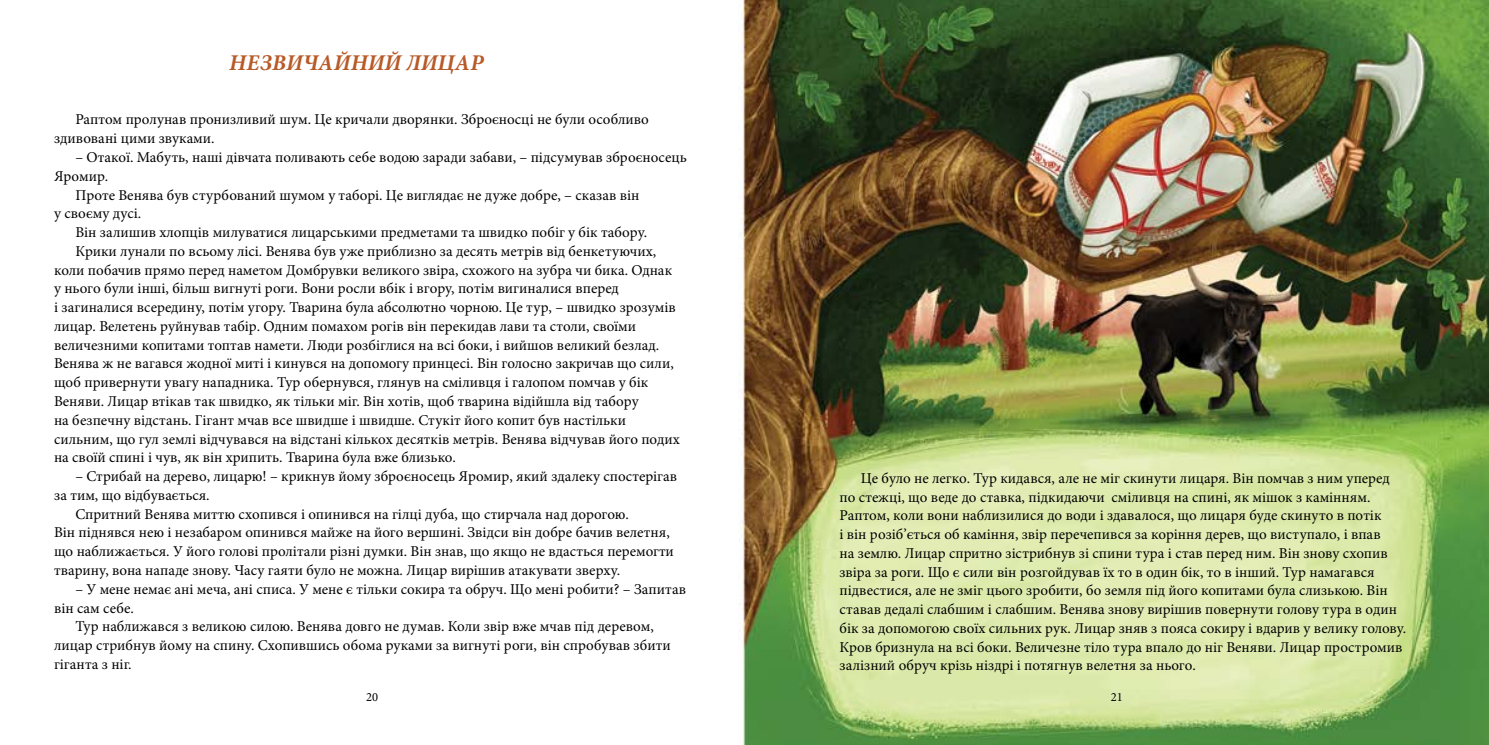
<style>
.page{position:relative;width:1489px;height:745px;background:#fff}
.page>*{position:absolute;margin:0;border:0;box-sizing:border-box;transform-origin:0 0}
.t1{font:italic 700 22.5px "Minion Pro";color:#b75a27}
.t2{font:15px/18.8px "Minion Pro";color:#000}
.t3{font:12.5px "Minion Pro";color:#000}
</style>
<div class="page">
<img style="left:739px;top:0;width:749px;height:744px">
<h1 class="t1" style="left:229px;top:46px;width:108px">НЕЗВИЧАЙН</h1>
<h1 class="t1" style="left:368px;top:46px;width:117px">ИЙ ЛИЦАР</h1>
<p class="t2" style="left:54px;top:110px;width:596px;text-indent:21px">Раптом пролунав пронизливий шум. Це кричали дворянки. Зброєносці не були особливо здивовані цими звуками.</p>
<p class="t2" style="left:75px;top:148px;width:613px">– Отакої. Мабуть, наші дівчата поливають себе водою заради забави, – підсумував зброєносець</p>
<p class="t2" style="left:54px;top:166px;width:56px">Яромир.</p>
<p class="t2" style="left:75px;top:185px;width:565px">Проте Венява був стурбований шумом у таборі. Це виглядає не дуже добре, – сказав він</p>
<p class="t2" style="left:54px;top:204px;width:89px">у своєму дусі.</p>
<p class="t2" style="left:75px;top:223px;width:573px">Він залишив хлопців милуватися лицарськими предметами та швидко побіг у бік табору.</p>
<p class="t2" style="left:75px;top:241px;width:582px">Крики лунали по всьому лісі. Венява був уже приблизно за десять метрів від бенкетуючих,</p>
<p class="t2" style="left:54px;top:260px;width:619px">коли побачив прямо перед наметом Домбрувки великого звіра, схожого на зубра чи бика. Однак</p>
<p class="t2" style="left:54px;top:279px;width:566px">у нього були інші, більш вигнуті роги. Вони росли вбік і вгору, потім вигиналися вперед</p>
<p class="t2" style="left:54px;top:298px;width:623px">і загиналися всередину, потім угору. Тварина була абсолютно чорною. Це тур, – швидко зрозумів</p>
<p class="t2" style="left:54px;top:316px;width:583px">лицар. Велетень руйнував табір. Одним помахом рогів він перекидав лави та столи, своїми</p>
<p class="t2" style="left:54px;top:335px;width:606px">величезними копитами топтав намети. Люди розбіглися на всі боки, і вийшов великий безлад.</p>
<p class="t2" style="left:54px;top:354px;width:621px">Венява ж не вагався жодної миті і кинувся на допомогу принцесі. Він голосно закричав що сили,</p>
<p class="t2" style="left:54px;top:373px;width:595px">щоб привернути увагу нападника. Тур обернувся, глянув на сміливця і галопом помчав у бік</p>
<p class="t2" style="left:54px;top:391px;width:586px">Веняви. Лицар втікав так швидко, як тільки міг. Він хотів, щоб тварина відійшла від табору</p>
<p class="t2" style="left:54px;top:410px;width:573px">на безпечну відстань. Гігант мчав все швидше і швидше. Стукіт його копит був настільки</p>
<p class="t2" style="left:54px;top:429px;width:627px">сильним, що гул землі відчувався на відстані кількох десятків метрів. Венява відчував його подих</p>
<p class="t2" style="left:54px;top:448px;width:403px">на своїй спині і чув, як він хрипить. Тварина була вже близько.</p>
<p class="t2" style="left:75px;top:466px;width:603px">– Стрибай на дерево, лицарю! – крикнув йому зброєносець Яромир, який здалеку спостерігав</p>
<p class="t2" style="left:54px;top:485px;width:157px">за тим, що відбувається.</p>
<p class="t2" style="left:75px;top:504px;width:555px">Спритний Венява миттю схопився і опинився на гілці дуба, що стирчала над дорогою.</p>
<p class="t2" style="left:54px;top:523px;width:617px">Він піднявся нею і незабаром опинився майже на його вершині. Звідси він добре бачив велетня,</p>
<p class="t2" style="left:54px;top:541px;width:621px">що наближається. У його голові пролітали різні думки. Він знав, що якщо не вдасться перемогти</p>
<p class="t2" style="left:54px;top:560px;width:567px">тварину, вона нападе знову. Часу гаяти було не можна. Лицар вирішив атакувати зверху.</p>
<p class="t2" style="left:75px;top:579px;width:612px">– У мене немає ані меча, ані списа. У мене є тільки сокира та обруч. Що мені робити? – Запитав</p>
<p class="t2" style="left:54px;top:598px;width:81px">він сам себе.</p>
<p class="t2" style="left:75px;top:616px;width:580px">Тур наближався з великою силою. Венява довго не думав. Коли звір вже мчав під деревом,</p>
<p class="t2" style="left:54px;top:635px;width:618px">лицар стрибнув йому на спину. Схопившись обома руками за вигнуті роги, він спробував збити</p>
<p class="t2" style="left:54px;top:654px;width:79px">гіганта з ніг.</p>
<p class="t2" style="left:839px;top:468px;width:568px;text-indent:21px">Це було не легко. Тур кидався, але не міг скинути лицаря. Він помчав з ним уперед по стежці, що веде до ставка, підкидаючи сміливця на спині, як мішок з камінням.<br>Раптом, коли вони наблизилися до води і здавалося, що лицаря буде скинуто в потік<br>і він розіб’ється об каміння, звір перечепився за коріння дерев, що виступало, і впав<br>на землю. Лицар спритно зістрибнув зі спини тура і став перед ним. Він знову схопив звіра за роги. Що є сили він розгойдував їх то в один бік, то в інший. Тур намагався підвестися, але не зміг цього зробити, бо земля під його копитами була слизькою. Він ставав дедалі слабшим і слабшим. Венява знову вирішив повернути голову тура в один бік за допомогою своїх сильних рук. Лицар зняв з пояса сокиру і вдарив у велику голову.<br>Кров бризнула на всі боки. Величезне тіло тура впало до ніг Веняви. Лицар простромив залізний обруч крізь ніздрі і потягнув велетня за нього.</p>
<p class="t3" style="left:366px;top:688px;width:14px">20</p>
<p class="t3" style="left:1110px;top:688px;width:13px">21</p>
</div>
